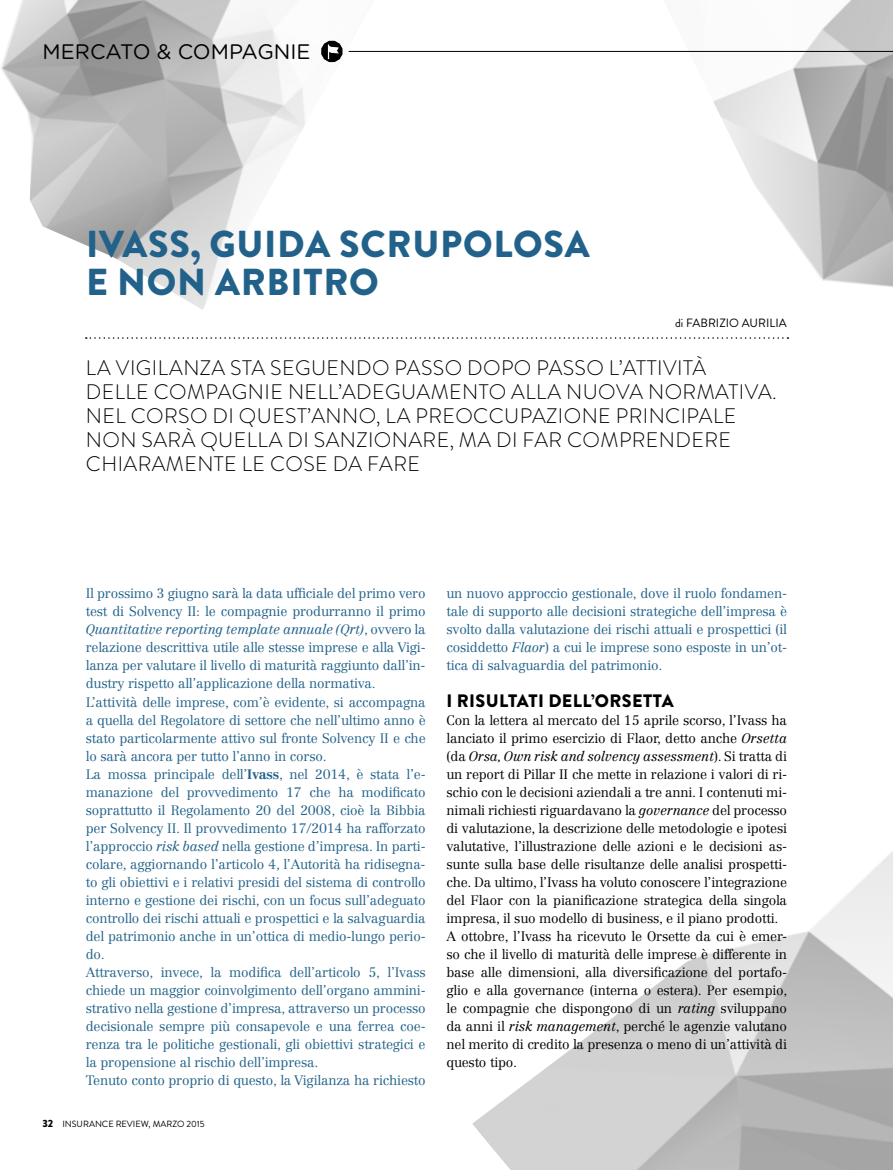
<style>
.page{position:relative;width:893px;height:1170px;background:#fff}
.page>*{position:absolute;margin:0;border:0;box-sizing:border-box;transform-origin:0 0}
.t1{font:900 37.5px/37.5px "Brandon Grotesque";letter-spacing:.02em;color:#22628a}
.t2{font:300 21px/24px "Brandon Grotesque";letter-spacing:.02em;color:#000}
.t3{font:21px "Gotham Rounded";color:#000}
.t4{font:900 18px "Brandon Grotesque";letter-spacing:.02em;color:#000}
.t5{font:300 13.5px/18px "Centennial LT Std";letter-spacing:-.015em;color:#22628a}
.t6{font:300 13.5px/18px "Centennial LT Std";letter-spacing:-.015em;color:#000}
.t7{font:12px "Brandon Grotesque";color:#000}
.t8{font:9px "Brandon Grotesque";color:#000}
.s1{font-style:italic}
.s2{font-weight:700}
.s3{font-weight:900;font-size:10.5px}
</style>
<div class="page">
<img style="left:472px;top:851px;width:421px;height:318px">
<img style="left:1px;top:0;width:393px;height:310px">
<img style="left:643px;top:0;width:250px;height:339px">
<svg style="left:321px;top:41px;width:21px;height:21px"></svg>
<hr style="left:349px;top:51px;width:544px;height:1px;background:#000">
<svg style="left:86px;top:337px;width:702px;height:2px"></svg>
<h2 class="t3" style="left:43px;top:38px;width:270px">MERCATO &amp; COMPAGNIE</h2>
<h1 class="t1" style="left:86px;top:226px;width:505px">IVASS, GUIDA SCRUPOLOSA<br>E NON ARBITRO</h1>
<p class="t7" style="left:675px;top:314px;width:113px">di FABRIZIO AURILIA</p>
<p class="t2" style="left:86px;top:355px;width:692px">LA VIGILANZA STA SEGUENDO PASSO DOPO PASSO L’ATTIVITÀ<br>DELLE COMPAGNIE NELL’ADEGUAMENTO ALLA NUOVA NORMATIVA.<br>NEL CORSO DI QUEST’ANNO, LA PREOCCUPAZIONE PRINCIPALE NON SARÀ QUELLA DI SANZIONARE, MA DI FAR COMPRENDERE CHIARAMENTE LE COSE DA FARE</p>
<p class="t5" style="left:86px;top:584px;width:341px">Il prossimo 3 giugno sarà la data ufficiale del primo vero test di Solvency II: le compagnie produrranno il primo <span class="s1">Quantitative reporting template annuale (Qrt)</span>, ovvero la relazione descrittiva utile alle stesse imprese e alla Vigi&shy;lanza per valutare il livello di maturità raggiunto dall’in&shy;dustry rispetto all’applicazione della normativa.<br>L’attività delle imprese, com’è evidente, si accompagna a quella del Regolatore di settore che nell’ultimo anno è stato particolarmente attivo sul fronte Solvency II e che lo sarà ancora per tutto l’anno in corso.<br>La mossa principale dell’<span class="s2">Ivass</span>, nel 2014, è stata l’e&shy;manazione del provvedimento 17 che ha modificato soprattutto il Regolamento 20 del 2008, cioè la Bibbia per Solvency II. Il provvedimento 17/2014 ha rafforzato l’approccio <span class="s1">risk based</span> nella gestione d’impresa. In parti&shy;colare, aggiornando l’articolo 4, l’Autorità ha ridisegna&shy;to gli obiettivi e i relativi presidi del sistema di controllo interno e gestione dei rischi, con un focus sull’adeguato controllo dei rischi attuali e prospettici e la salvaguardia del patrimonio anche in un’ottica di medio-lungo perio&shy;do.<br>Attraverso, invece, la modifica dell’articolo 5, l’Ivass chiede un maggior coinvolgimento dell’organo ammini&shy;strativo nella gestione d’impresa, attraverso un processo decisionale sempre più consapevole e una ferrea coe&shy;renza tra le politiche gestionali, gli obiettivi strategici e la propensione al rischio dell’impresa.<br>Tenuto conto proprio di questo, la Vigilanza ha richiesto</p>
<p class="t5" style="left:446px;top:584px;width:342px;text-align:justify">un nuovo approccio gestionale, dove il ruolo fondamen&shy;tale di supporto alle decisioni strategiche dell’impresa è svolto dalla valutazione dei rischi attuali e prospettici (il cosiddetto <span class="s1">Flaor</span>) a cui le imprese sono esposte in un’ot&shy;tica di salvaguardia del patrimonio.</p>
<h3 class="t4" style="left:447px;top:687px;width:229px">I RISULTATI DELL’ORSETTA</h3>
<p class="t6" style="left:446px;top:710px;width:343px">Con la lettera al mercato del 15 aprile scorso, l’Ivass ha lanciato il primo esercizio di Flaor, detto anche <span class="s1">Orsetta </span>(da <span class="s1">Orsa, Own risk and solvency assessment</span>). Si tratta di un report di Pillar II che mette in relazione i valori di ri&shy;schio con le decisioni aziendali a tre anni. I contenuti mi&shy;nimali richiesti riguardavano la <span class="s1">governance</span> del processo di valutazione, la descrizione delle metodologie e ipotesi valutative, l’illustrazione delle azioni e le decisioni as&shy;sunte sulla base delle risultanze delle analisi prospetti&shy;che. Da ultimo, l’Ivass ha voluto conoscere l’integrazione del Flaor con la pianificazione strategica della singola impresa, il suo modello di business, e il piano prodotti.<br>A ottobre, l’Ivass ha ricevuto le Orsette da cui è emer&shy;so che il livello di maturità delle imprese è differente in base alle dimensioni, alla diversificazione del portafo&shy;glio e alla governance (interna o estera). Per esempio, le compagnie che dispongono di un <span class="s1">rating</span> sviluppano da anni il <span class="s1">risk management</span>, perché le agenzie valutano nel merito di credito la presenza o meno di un’attività di questo tipo.</p>
<p class="t8" style="left:43px;top:1117px;width:164px"><span class="s3">32</span> INSURANCE REVIEW, MARZO 2015</p>
</div>
